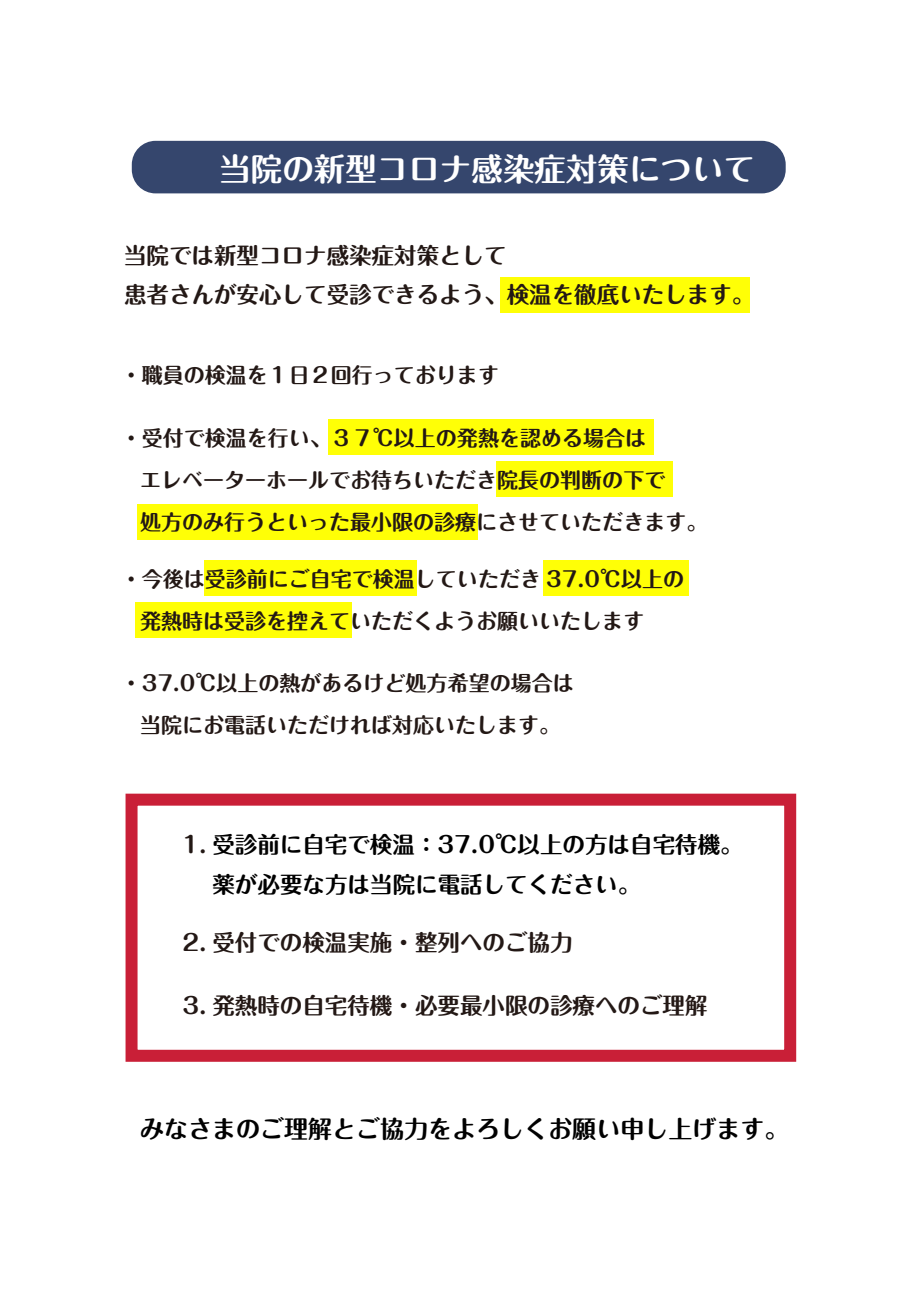
<style>
.page{position:relative;width:919px;height:1289px;background:#fff}
.page>*{position:absolute;margin:0;border:0;box-sizing:border-box;transform-origin:0 0}
.t1{font:700 31.5px "Maru Fo Pro";color:#fff}
.t2{font:700 24px "Maru Fo Pro";color:#000}
.t3{font:700 22.5px/39.3px "Maru Fo Pro";color:#231815}
.t4{font:700 22.5px/39.3px "Maru Fo Pro";color:#000}
.t5{font:700 21px/42px "Maru Fo Pro";color:#231815}
.s1{color:#231815}
</style>
<div class="page">
<div style="left:134px;top:602px;width:217px;height:35px;background:#ffff06"></div>
<div style="left:542px;top:560px;width:146px;height:35px;background:#ffff06"></div>
<div style="left:203px;top:560px;width:213px;height:35px;background:#ffff06"></div>
<div style="left:137px;top:504px;width:341px;height:35px;background:#ffff06"></div>
<div style="left:496px;top:461px;width:176px;height:35px;background:#ffff06"></div>
<div style="left:328px;top:420px;width:325px;height:35px;background:#ffff06"></div>
<div style="left:500px;top:277px;width:249px;height:35px;background:#ffff06"></div>
<div style="left:132px;top:141px;width:653px;height:52px;background:#35466d;border-radius:24px"></div>
<div style="left:125px;top:793px;width:671px;height:268px;border:12px solid #c91f37"></div>
<h1 class="t1" style="left:219px;top:144px;width:537px">当院の新型コロナ感染症対策について</h1>
<p class="t3" style="left:124px;top:233px;width:631px">当院では新型コロナ感染症対策として<br>患者さんが安心して受診できるよう、検温を徹底いたします。</p>
<p class="t5" style="left:121px;top:351px;width:379px">・職員の検温を１日２回行っております</p>
<p class="t5" style="left:140px;top:414px;width:569px;text-indent:-19px">・受付で検温を行い、３７℃以上の発熱を認める場合は<br>エレベーターホールでお待ちいただき院長の判断の下で<br>処方のみ行うといった最小限の診療にさせていただきます。</p>
<p class="t5" style="left:140px;top:555px;width:545px;text-indent:-19px">・今後は受診前にご自宅で検温していただき 37.0℃以上の発熱時は受診を控えていただくようお願いいたします</p>
<p class="t5" style="left:121px;top:659px;width:454px;text-align:center">・37.0℃以上の熱があるけど処方希望の場合は当院にお電話いただければ対応いたします。</p>
<p class="t4" style="left:212px;top:822px;width:531px;text-indent:-30px"><span class="s1">1.</span> 受診前に自宅で検温：37.0℃以上の方は自宅待機。薬が必要な方は当院に電話してください。</p>
<p class="t3" style="left:182px;top:919px;width:391px">2. 受付での検温実施・整列へのご協力</p>
<p class="t3" style="left:182px;top:982px;width:526px">3. 発熱時の自宅待機・必要最小限の診療へのご理解</p>
<p class="t2" style="left:140px;top:1110px;width:649px">みなさまのご理解とご協力をよろしくお願い申し上げます。</p>
</div>
